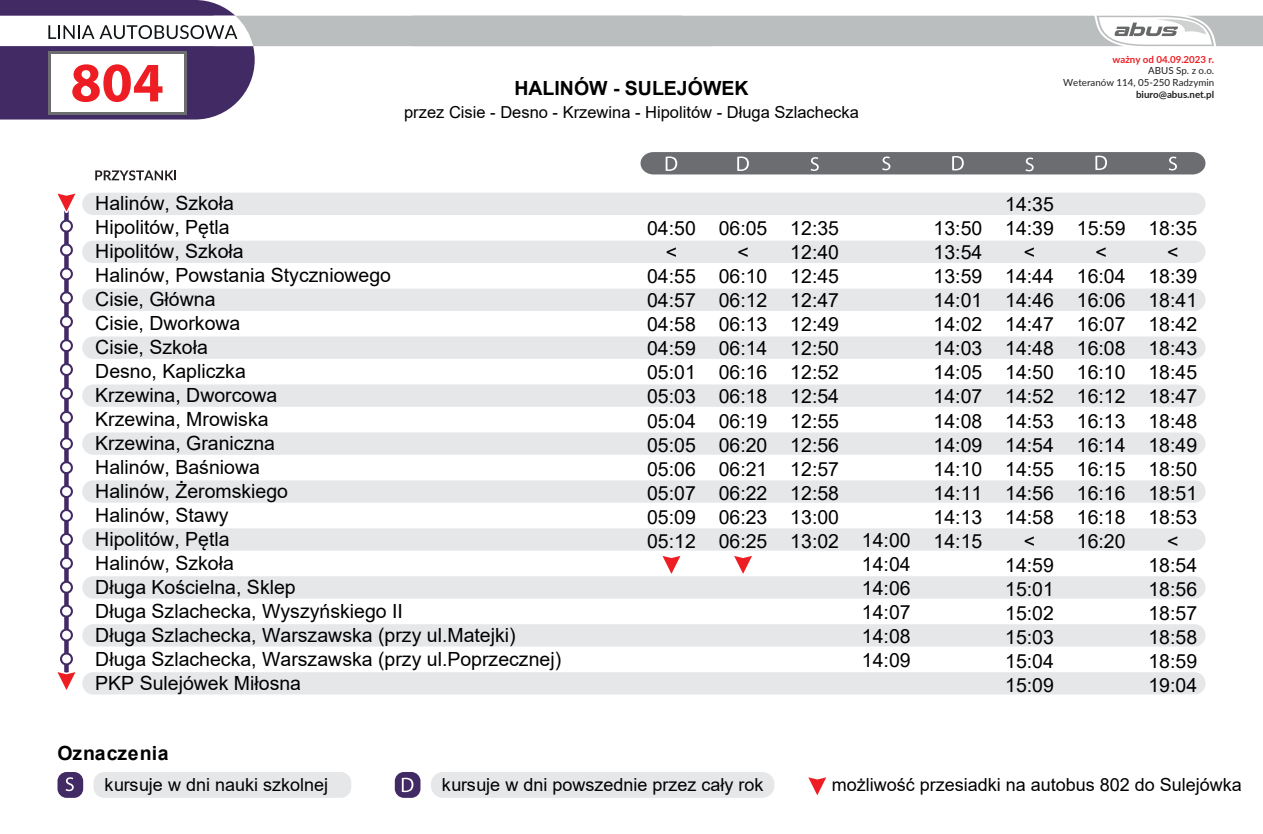
<style>
.page{position:relative;width:1263px;height:834px;background:#fff}
.page>*{position:absolute;margin:0;border:0;box-sizing:border-box;transform-origin:0 0}
.t1{font:19.5px/24px "Arial";color:#000001;text-align:center}
.t2{font:700 19.5px "Arial";color:#000001}
.t3{font:700 19.5px "Arial";letter-spacing:.03em;color:#000001}
.t4{font:18px "Arial";color:#000001}
.t5{font:16.5px "Arial";color:#000001}
.t6{font:9.75px/11.7px "Lato";color:#231f20;text-align:right}
.t7{font:700 9.75px "Lato";color:#eb1f25}
.t8{font:700 9.75px "Lato";color:#231f20}
</style>
<div class="page">
<div style="left:395px;top:771px;width:25px;height:26px;background:#422a64;border-radius:9px"></div>
<svg style="left:402px;top:777px;width:11px;height:14px"></svg>
<div style="left:94px;top:771px;width:257px;height:26px;background:#e6e7e9;border-radius:11px"></div>
<div style="left:57px;top:771px;width:26px;height:26px;background:#422a64;border-radius:9px"></div>
<svg style="left:66px;top:777px;width:8px;height:13px"></svg>
<div style="left:431px;top:771px;width:343px;height:26px;background:#e6e7e9;border-radius:12px"></div>
<svg style="left:808px;top:777px;width:19px;height:19px"></svg>
<div style="left:82px;top:192px;width:1123px;height:23px;background:#e6e7e9;border-radius:11px"></div>
<div style="left:82px;top:240px;width:1123px;height:23px;background:#e6e7e9;border-radius:11px"></div>
<div style="left:82px;top:288px;width:1123px;height:23px;background:#e6e7e9;border-radius:11px"></div>
<div style="left:82px;top:336px;width:1123px;height:22px;background:#e6e7e9;border-radius:11px"></div>
<div style="left:82px;top:384px;width:1123px;height:22px;background:#e6e7e9;border-radius:11px"></div>
<div style="left:82px;top:432px;width:1123px;height:22px;background:#e6e7e9;border-radius:11px"></div>
<div style="left:82px;top:480px;width:1123px;height:22px;background:#e6e7e9;border-radius:11px"></div>
<div style="left:82px;top:528px;width:1123px;height:22px;background:#e6e7e9;border-radius:11px"></div>
<div style="left:82px;top:576px;width:1123px;height:22px;background:#e6e7e9;border-radius:11px"></div>
<div style="left:82px;top:624px;width:1123px;height:22px;background:#e6e7e9;border-radius:11px"></div>
<div style="left:82px;top:671px;width:1123px;height:23px;background:#e6e7e9;border-radius:11px"></div>
<div style="left:64px;top:207px;width:5px;height:472px;background:#422a64"></div>
<svg style="left:60px;top:242px;width:13px;height:15px"></svg>
<svg style="left:60px;top:291px;width:13px;height:13px"></svg>
<svg style="left:60px;top:387px;width:13px;height:12px"></svg>
<svg style="left:60px;top:410px;width:13px;height:13px"></svg>
<svg style="left:60px;top:267px;width:13px;height:13px"></svg>
<svg style="left:60px;top:315px;width:13px;height:13px"></svg>
<svg style="left:60px;top:339px;width:13px;height:13px"></svg>
<svg style="left:60px;top:363px;width:13px;height:13px"></svg>
<svg style="left:60px;top:437px;width:13px;height:13px"></svg>
<svg style="left:60px;top:460px;width:13px;height:15px"></svg>
<svg style="left:60px;top:508px;width:13px;height:13px"></svg>
<svg style="left:60px;top:604px;width:13px;height:13px"></svg>
<svg style="left:60px;top:628px;width:13px;height:13px"></svg>
<svg style="left:60px;top:485px;width:13px;height:13px"></svg>
<svg style="left:60px;top:532px;width:13px;height:13px"></svg>
<svg style="left:60px;top:556px;width:13px;height:13px"></svg>
<svg style="left:60px;top:580px;width:13px;height:13px"></svg>
<svg style="left:57px;top:193px;width:19px;height:39px"></svg>
<svg style="left:57px;top:652px;width:19px;height:38px"></svg>
<svg style="left:95px;top:170px;width:81px;height:10px"></svg>
<svg style="left:734px;top:556px;width:18px;height:18px"></svg>
<svg style="left:662px;top:556px;width:19px;height:18px"></svg>
<svg style="left:640px;top:152px;width:565px;height:22px;background:#727376"></svg>
<svg style="left:0;top:0;width:1263px;height:119px"></svg>
<p class="t2" style="left:514px;top:74px;width:235px">HALINÓW - SULEJÓWEK</p>
<p class="t5" style="left:404px;top:101px;width:456px">przez Cisie - Desno - Krzewina - Hipolitów - Długa Szlachecka</p>
<p class="t7" style="left:1113px;top:52px;width:103px">ważny od 04.09.2023 r.</p>
<p class="t6" style="left:1063px;top:65px;width:153px">ABUS Sp. z o.o.<br>Weteranów 114, 05-250 Radzymin</p>
<p class="t8" style="left:1136px;top:87px;width:80px">biuro@abus.net.pl</p>
<p class="t1" style="left:95px;top:191px;width:467px;text-align:left">Halinów, Szkoła<br>Hipolitów, Pętla<br>Hipolitów, Szkoła<br>Halinów, Powstania Styczniowego<br>Cisie, Główna<br>Cisie, Dworkowa<br>Cisie, Szkoła<br>Desno, Kapliczka<br>Krzewina, Dworcowa<br>Krzewina, Mrowiska<br>Krzewina, Graniczna<br>Halinów, Baśniowa<br>Halinów, Żeromskiego<br>Halinów, Stawy<br>Hipolitów, Pętla<br>Halinów, Szkoła<br>Długa Kościelna, Sklep<br>Długa Szlachecka, Wyszyńskiego II<br>Długa Szlachecka, Warszawska (przy ul.Matejki)<br>Długa Szlachecka, Warszawska (przy ul.Poprzecznej)<br>PKP Sulejówek Miłosna</p>
<p class="t3" style="left:57px;top:739px;width:113px">Oznaczenia</p>
<p class="t1" style="left:647px;top:216px;width:50px">04:50 &lt;<br>04:55<br>04:57<br>04:58<br>04:59<br>05:01<br>05:03<br>05:04<br>05:05<br>05:06<br>05:07<br>05:09<br>05:12</p>
<p class="t1" style="left:719px;top:216px;width:50px">06:05 &lt;<br>06:10<br>06:12<br>06:13<br>06:14<br>06:16<br>06:18<br>06:19<br>06:20<br>06:21<br>06:22<br>06:23<br>06:25</p>
<p class="t1" style="left:790px;top:216px;width:50px;text-align:justify">12:35<br>12:40<br>12:45<br>12:47<br>12:49<br>12:50<br>12:52<br>12:54<br>12:55<br>12:56<br>12:57<br>12:58<br>13:00<br>13:02</p>
<p class="t1" style="left:933px;top:216px;width:50px;text-align:justify">13:50<br>13:54<br>13:59<br>14:01<br>14:02<br>14:03<br>14:05<br>14:07<br>14:08<br>14:09<br>14:10<br>14:11<br>14:13<br>14:15</p>
<p class="t1" style="left:862px;top:527px;width:50px;text-align:justify">14:00<br>14:04<br>14:06<br>14:07<br>14:08<br>14:09</p>
<p class="t1" style="left:1005px;top:192px;width:50px">14:35<br>14:39 &lt;<br>14:44<br>14:46<br>14:47<br>14:48<br>14:50<br>14:52<br>14:53<br>14:54<br>14:55<br>14:56<br>14:58 &lt;<br>14:59<br>15:01<br>15:02<br>15:03<br>15:04<br>15:09</p>
<p class="t1" style="left:1077px;top:216px;width:50px">15:59 &lt;<br>16:04<br>16:06<br>16:07<br>16:08<br>16:10<br>16:12<br>16:13<br>16:14<br>16:15<br>16:16<br>16:18<br>16:20</p>
<p class="t1" style="left:1148px;top:216px;width:50px">18:35 &lt;<br>18:39<br>18:41<br>18:42<br>18:43<br>18:45<br>18:47<br>18:48<br>18:49<br>18:50<br>18:51<br>18:53 &lt;<br>18:54<br>18:56<br>18:57<br>18:58<br>18:59<br>19:04</p>
<p class="t4" style="left:105px;top:771px;width:225px">kursuje w dni nauki szkolnej</p>
<p class="t4" style="left:442px;top:771px;width:323px">kursuje w dni powszednie przez cały rok</p>
<p class="t4" style="left:832px;top:771px;width:412px">możliwość przesiadki na autobus 802 do Sulejówka</p>
</div>
